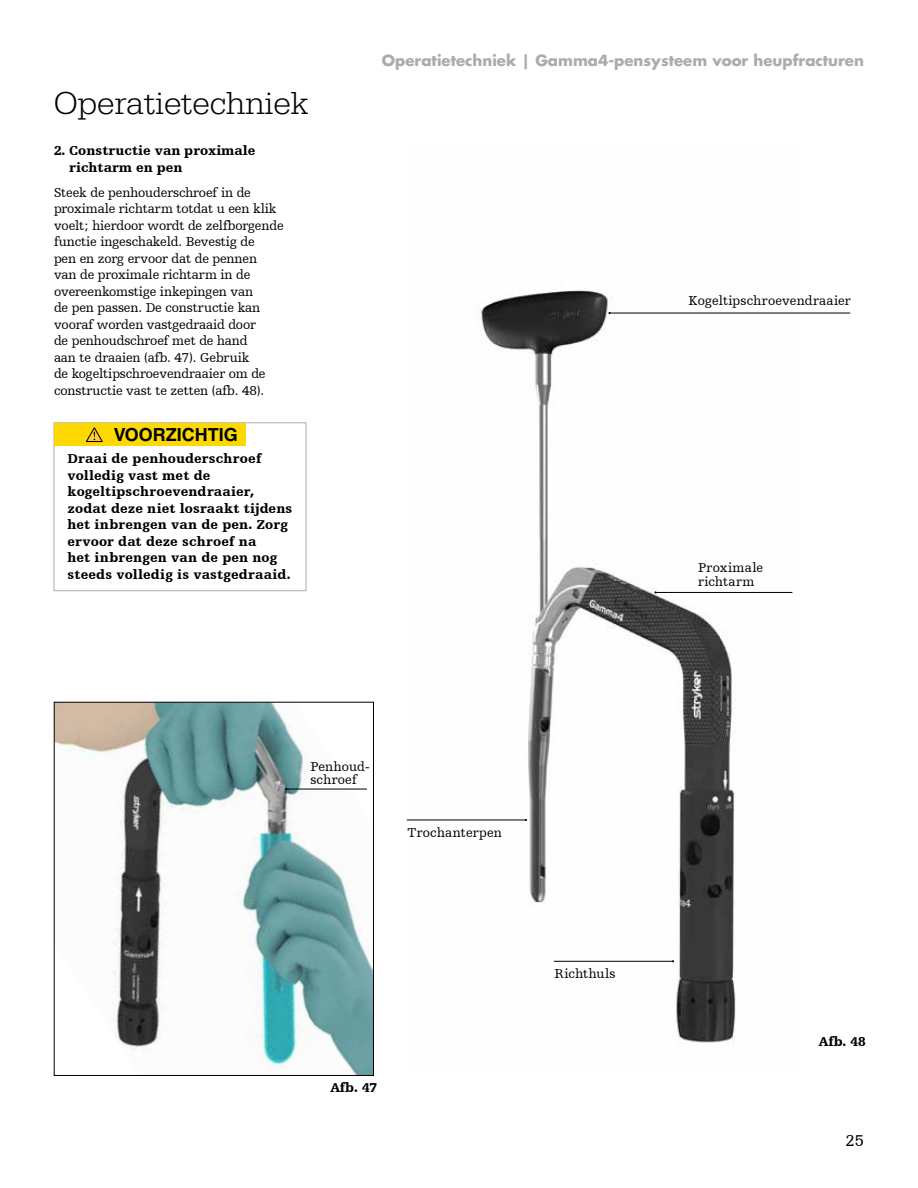
<style>
.page{position:relative;width:918px;height:1188px;background:#fff}
.page>*{position:absolute;margin:0;border:0;box-sizing:border-box;transform-origin:0 0}
.t1{font:300 33px "URW Egyptienne TOT";color:#000}
.t2{font:700 18px "Helvetica";color:#000}
.t3{font:16.5px "Humanist Slabserif 712 BT";color:#000}
.t4{font:700 15px "Futura For Stryker";color:#aaabaf}
.t5{font:13.5px/16.5px "Humanist Slabserif 712 BT";letter-spacing:-.01em;color:#000}
.t6{font:900 13.5px/16.5px "Humanist Slabserif 712 BT";letter-spacing:.01em;color:#000}
.t7{font:13.5px/13.5px "Humanist Slabserif 712 BT";letter-spacing:.01em;color:#000}
.t8{font:13.5px/13.5px "Humanist Slabserif 712 BT";letter-spacing:.02em;color:#000}
.t9{font:13.5px "Humanist Slabserif 712 BT";letter-spacing:.015em;color:#000}
</style>
<div class="page">
<div style="left:54px;top:422px;width:252px;height:169px;border:1px solid #abafad"></div>
<img style="left:407px;top:290px;width:389px;height:755px">
<img style="left:56px;top:704px;width:316px;height:370px">
<div style="left:54px;top:702px;width:320px;height:374px;border:1px solid #000"></div>
<hr style="left:610px;top:313px;width:240px;height:1px;background:#000">
<hr style="left:656px;top:592px;width:136px;height:1px;background:#000">
<hr style="left:407px;top:820px;width:119px;height:1px;background:#000">
<hr style="left:554px;top:961px;width:119px;height:1px;background:#000">
<hr style="left:286px;top:789px;width:81px;height:1px;background:#000">
<div style="left:54px;top:423px;width:192px;height:23px;background:#fed900"></div>
<svg style="left:85px;top:426px;width:19px;height:17px"></svg>
<h1 class="t1" style="left:54px;top:84px;width:257px">Operatietechniek</h1>
<p class="t6" style="left:69px;top:142px;width:188px;text-indent:-15px">2. Constructie van proximale richtarm en pen</p>
<p class="t5" style="left:54px;top:184px;width:231px">Steek de penhouderschroef in de proximale richtarm totdat u een klik voelt; hierdoor wordt de zelfborgende functie ingeschakeld. Bevestig de<br>pen en zorg ervoor dat de pennen<br>van de proximale richtarm in de overeenkomstige inkepingen van<br>de pen passen. De constructie kan vooraf worden vastgedraaid door<br>de penhoudschroef met de hand<br>aan te draaien (afb. 47). Gebruik<br>de kogeltipschroevendraaier om de constructie vast te zetten (afb. 48).</p>
<h2 class="t2" style="left:114px;top:423px;width:126px">VOORZICHTIG</h2>
<p class="t6" style="left:68px;top:450px;width:226px">Draai de penhouderschroef volledig vast met de kogeltipschroevendraaier, zodat deze niet losraakt tijdens het inbrengen van de pen. Zorg ervoor dat deze schroef na<br>het inbrengen van de pen nog steeds volledig is vastgedraaid.</p>
<p class="t4" style="left:382px;top:51px;width:484px">Operatietechniek | Gamma4-pensysteem voor heupfracturen</p>
<p class="t7" style="left:689px;top:294px;width:164px">Kogeltipschroevendraaier</p>
<p class="t8" style="left:698px;top:561px;width:67px">Proximale richtarm</p>
<p class="t7" style="left:310px;top:759px;width:61px">Penhoud&shy;schroef</p>
<p class="t9" style="left:407px;top:824px;width:96px">Trochanterpen</p>
<p class="t8" style="left:555px;top:967px;width:63px">Richthuls</p>
<p class="t6" style="left:819px;top:1033px;width:48px">Afb. 48</p>
<p class="t6" style="left:330px;top:1079px;width:48px">Afb. 47</p>
<p class="t3" style="left:846px;top:1131px;width:20px">25</p>
</div>
